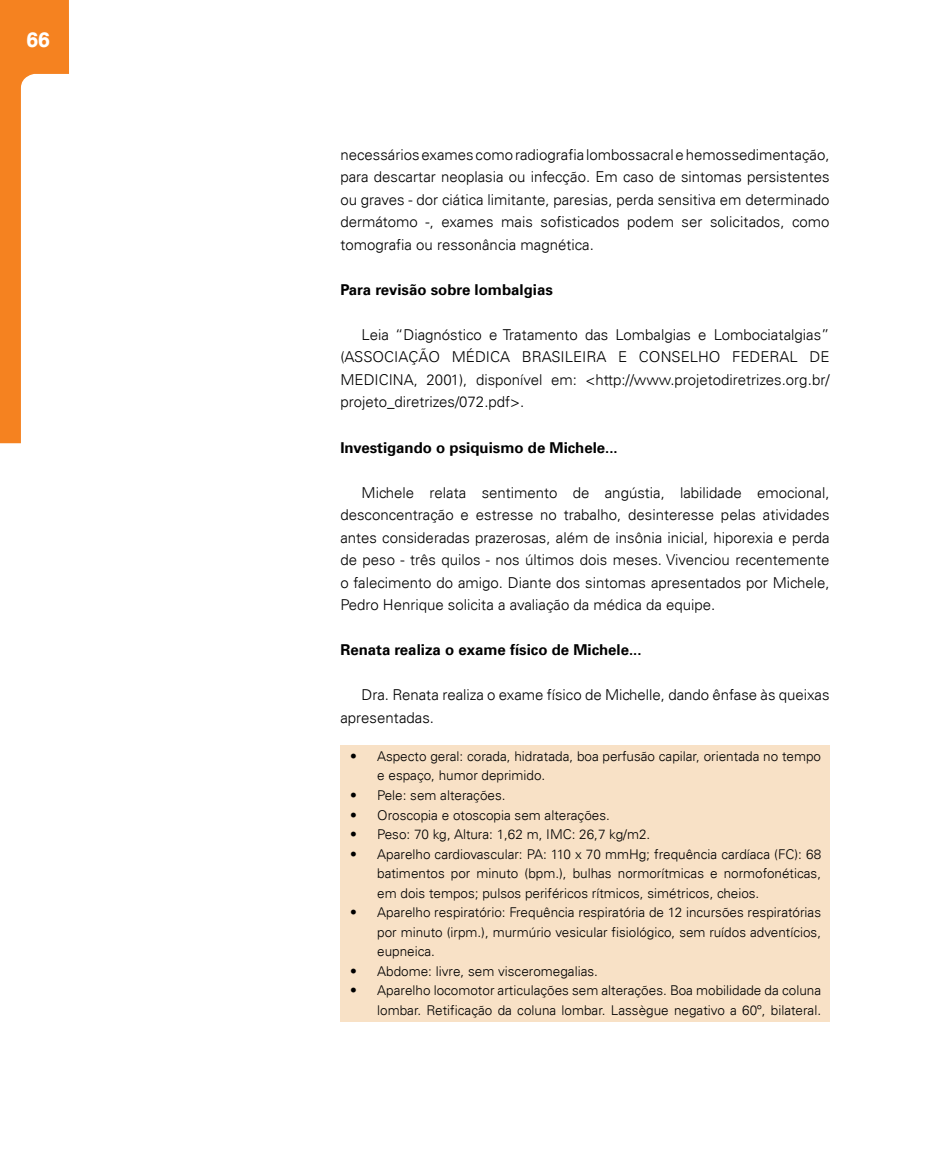
<style>
.page{position:relative;width:936px;height:1149px;background:#fff}
.page>*{position:absolute;margin:0;border:0;box-sizing:border-box;transform-origin:0 0}
.t1{font:700 21px "Univers LT";color:#fff}
.t2{font:300 15px/22.5px "Univers LT";color:#000;text-align:justify}
.t3{font:700 15px "Univers LT";color:#000}
.t4{font:300 13.5px/19.5px "Univers LT";color:#000;text-align:justify}
</style>
<div class="page">
<svg style="left:0;top:0;width:69px;height:443px"></svg>
<div style="left:340px;top:745px;width:489px;height:275px;background:#f8e1c6"></div>
<h1 class="t1" style="left:27px;top:28px;width:25px">66</h1>
<p class="t2" style="left:340px;top:143px;width:491px">necessários exames como radiografia lombossacral e hemossedimentação, para descartar neoplasia ou infecção. Em caso de sintomas persistentes ou graves - dor ciática limitante, paresias, perda sensitiva em determinado dermátomo -, exames mais sofisticados podem ser solicitados, como tomografia ou ressonância magnética.</p>
<p class="t3" style="left:340px;top:281px;width:214px">Para revisão sobre lombalgias</p>
<p class="t2" style="left:340px;top:323px;width:490px;text-indent:21px">Leia “Diagnóstico e Tratamento das Lombalgias e Lombociatalgias” (ASSOCIAÇÃO MÉDICA BRASILEIRA E CONSELHO FEDERAL DE MEDICINA, 2001), disponível em: &lt;http://www.projetodiretrizes.org.br/ projeto_diretrizes/072.pdf&gt;.</p>
<p class="t3" style="left:340px;top:438px;width:279px">Investigando o psiquismo de Michele...</p>
<p class="t2" style="left:340px;top:481px;width:490px;text-indent:21px">Michele relata sentimento de angústia, labilidade emocional, desconcentração e estresse no trabalho, desinteresse pelas atividades antes consideradas prazerosas, além de insônia inicial, hiporexia e perda de peso - três quilos - nos últimos dois meses. Vivenciou recentemente o falecimento do amigo. Diante dos sintomas apresentados por Michele, Pedro Henrique solicita a avaliação da médica da equipe.</p>
<p class="t3" style="left:340px;top:641px;width:303px">Renata realiza o exame físico de Michele...</p>
<p class="t2" style="left:340px;top:683px;width:490px;text-indent:21px">Dra. Renata realiza o exame físico de Michelle, dando ênfase às queixas apresentadas.</p>
<p class="t4" style="left:377px;top:746px;width:445px;text-indent:-27px">• Aspecto geral: corada, hidratada, boa perfusão capilar, orientada no tempo e espaço, humor deprimido.</p>
<p class="t4" style="left:350px;top:785px;width:157px">• Pele: sem alterações.</p>
<p class="t4" style="left:350px;top:804px;width:261px">• Oroscopia e otoscopia sem alterações.</p>
<p class="t4" style="left:350px;top:824px;width:301px">• Peso: 70 kg, Altura: 1,62 m, IMC: 26,7 kg/m2.</p>
<p class="t4" style="left:377px;top:843px;width:445px;text-indent:-27px">• Aparelho cardiovascular: PA: 110 x 70 mmHg; frequência cardíaca (FC): 68 batimentos por minuto (bpm.), bulhas normorítmicas e normofonéticas, em dois tempos; pulsos periféricos rítmicos, simétricos, cheios.</p>
<p class="t4" style="left:377px;top:902px;width:445px;text-indent:-27px">• Aparelho respiratório: Frequência respiratória de 12 incursões respiratórias por minuto (irpm.), murmúrio vesicular fisiológico, sem ruídos adventícios, eupneica.</p>
<p class="t4" style="left:350px;top:960px;width:249px">• Abdome: livre, sem visceromegalias.</p>
<p class="t4" style="left:350px;top:980px;width:472px;text-align:right">• Aparelho locomotor articulações sem alterações. Boa mobilidade da coluna lombar. Retificação da coluna lombar. Lassègue negativo a 60º, bilateral.</p>
</div>
